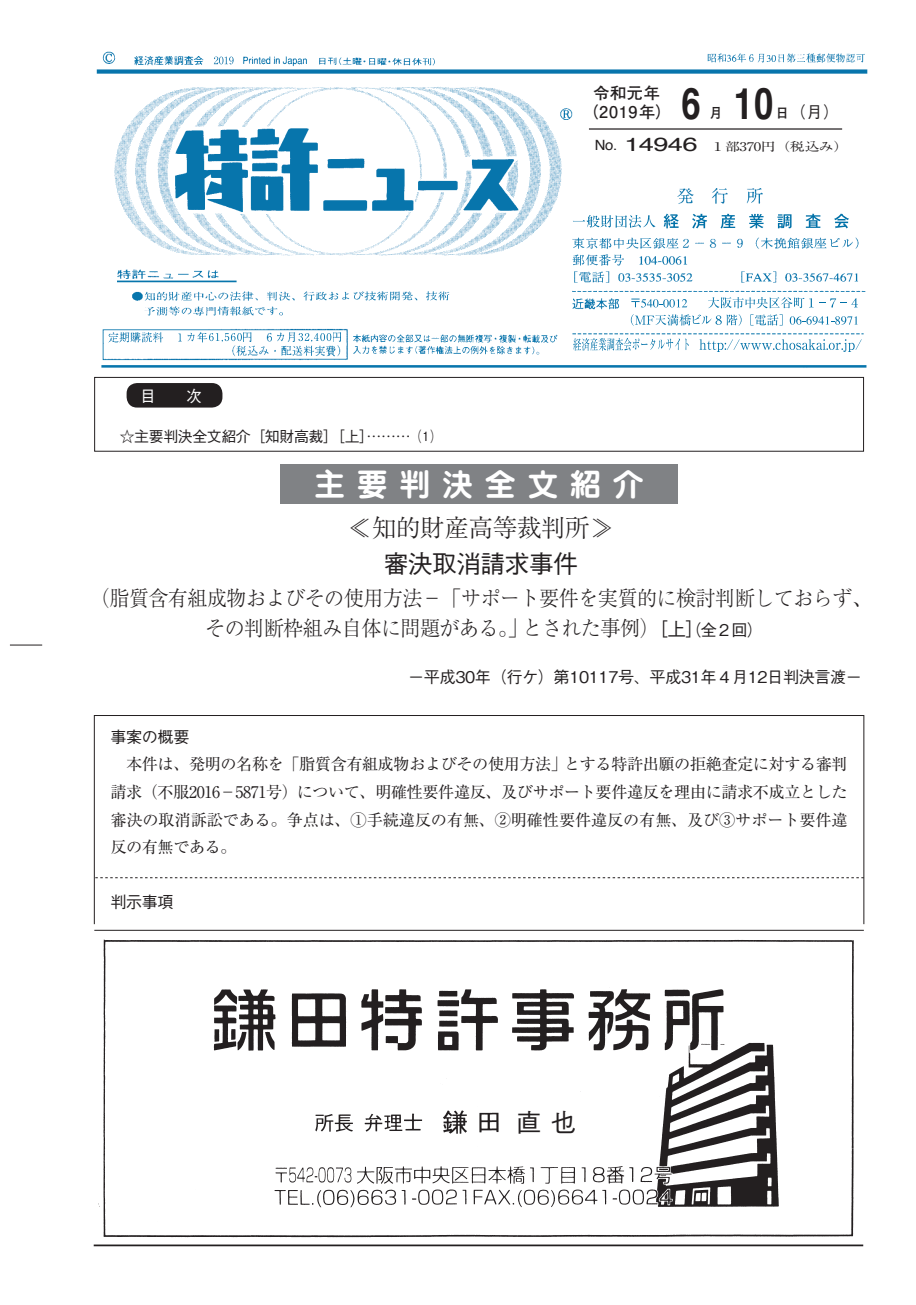
<style>
.page{position:relative;width:916px;height:1305px;background:#fff}
.page>*{position:absolute;margin:0;border:0;box-sizing:border-box;transform-origin:0 0}
.t1{font:700 43.4px "Helvetica";color:#231f20;scale:.8 1}
.t2{font:700 30.97px "Jun 501 Pro";letter-spacing:.375em;color:#fff}
.t3{font:500 25.38px "Gothic BBB Pro";color:#231f20}
.t4{font:300 24.85px "Ryumin Pro";letter-spacing:-.025em;color:#231f20}
.t5{font:500 24.85px "Gothic BBB Pro";letter-spacing:-.025em;color:#231f20}
.t6{font:300 21px/30.4px "Ryumin Pro";letter-spacing:-.025em;color:#231f20;text-align:center;scale:.95 1}
.t7{font:16.1px/27.7px "Ryumin Pro";letter-spacing:-.005em;color:#231f20;text-align:justify}
.t8{font:500 16.1px "Gothic BBB Pro";letter-spacing:-.025em;color:#231f20}
.t9{font:700 16.1px/19.2px "Futo Go B101 Pro";letter-spacing:.05em;color:#231f20;text-align:center}
.t10{font:500 15.75px "Gothic BBB Pro";color:#fff}
.t11{font:500 14.88px "Gothic BBB Pro";letter-spacing:-.025em;color:#231f20}
.t12{font:700 13.65px "Futo Go B101 Pro";color:#231f20}
.t13{font:11.9px "Ryumin Pro";letter-spacing:-.025em;color:#231f20;scale:1.25 1}
.s1{font-family:"Futo Go B101 Pro";font-weight:700;font-size:13.65px}
.s2{font-family:"Helvetica";font-size:14.17px}
.s3{font-family:"Helvetica";font-size:19.07px}
.s4{font-family:"Gothic BBB Pro";font-weight:500;font-size:18.55px}
.s5{font-family:"Gothic BBB Pro";font-weight:500;font-size:16.1px}
</style>
<div class="page">
<img style="left:96px;top:51px;width:772px;height:317px">
<div style="left:574px;top:332px;width:300px;height:31px;background:#fff"></div>
<svg style="left:572px;top:333px;width:291px;height:19px"></svg>
<svg style="left:209px;top:53px;width:29px;height:13px"></svg>
<svg style="left:214px;top:57px;width:19px;height:7px"></svg>
<div style="left:298px;top:331px;width:34px;height:12px;background:#fff"></div>
<div style="left:208px;top:331px;width:34px;height:11px;background:#fff"></div>
<div style="left:570px;top:207px;width:287px;height:27px;background:#fff"></div>
<svg style="left:663px;top:214px;width:15px;height:14px"></svg>
<svg style="left:692px;top:214px;width:15px;height:14px"></svg>
<svg style="left:720px;top:214px;width:15px;height:14px"></svg>
<svg style="left:749px;top:214px;width:14px;height:14px"></svg>
<svg style="left:777px;top:214px;width:14px;height:14px"></svg>
<svg style="left:805px;top:214px;width:15px;height:14px"></svg>
<svg style="left:834px;top:214px;width:14px;height:14px"></svg>
<svg style="left:573px;top:215px;width:82px;height:13px"></svg>
<svg style="left:209px;top:333px;width:33px;height:9px"></svg>
<svg style="left:298px;top:333px;width:33px;height:9px"></svg>
<div style="left:627px;top:294px;width:253px;height:18px;background:#fff"></div>
<svg style="left:631px;top:299px;width:56px;height:8px"></svg>
<svg style="left:708px;top:297px;width:149px;height:11px"></svg>
<div style="left:572px;top:311px;width:288px;height:18px;background:#fff"></div>
<svg style="left:630px;top:314px;width:111px;height:12px"></svg>
<svg style="left:750px;top:314px;width:32px;height:11px"></svg>
<svg style="left:789px;top:316px;width:68px;height:9px"></svg>
<hr style="left:94px;top:1244px;width:769px;height:2px;background:#231f20">
<hr style="left:10px;top:645px;width:32px;height:1px;background:#231f20">
<div style="left:94px;top:377px;width:769px;height:74px;border:1px solid #231f20"></div>
<div style="left:126px;top:383px;width:96px;height:24px;background:#231f20;border-radius:10px"></div>
<hr style="left:94px;top:930px;width:769px;height:1px;background:#231f20">
<div style="left:280px;top:464px;width:397px;height:40px;background:#808285"></div>
<div style="left:94px;top:715px;width:769px;height:209px;border:1px solid #231f20"></div>
<hr style="left:588px;top:128px;width:253px;height:2px;background:#231f20">
<img style="left:98px;top:939px;width:756px;height:299px">
<svg style="left:95px;top:877px;width:768px;height:1px"></svg>
<p class="t10" style="left:140px;top:384px;width:63px">目　　次</p>
<p class="t11" style="left:120px;top:425px;width:315px">☆主要判決全文紹介［知財高裁］［上］………… ⑴</p>
<p class="t9" style="left:582px;top:81px;width:91px">令和元年（2019年）</p>
<h1 class="t1" style="left:681px;top:69px;width:116px">6 10</h1>
<p class="t12" style="left:708px;top:101px;width:15px">月</p>
<p class="t8" style="left:775px;top:99px;width:65px"><span class="s1">日</span>（月）</p>
<p class="t13" style="left:594px;top:137px;width:204px"><span class="s2">No.</span> <span class="s3">14946</span> １部370円（税込み）</p>
<h2 class="t2" style="left:314px;top:460px;width:331px">主要判決全文紹介</h2>
<h3 class="t4" style="left:347px;top:508px;width:268px">≪知的財産高等裁判所≫</h3>
<h3 class="t5" style="left:383px;top:543px;width:196px">審決取消請求事件</h3>
<h3 class="t6" style="left:90px;top:581px;width:824px">（脂質含有組成物およびその使用方法−「サポート要件を実質的に検討判断しておらず、その判断枠組み自体に問題がある。」とされた事例）<span class="s4">［上］</span><span class="s5">（全２回）</span></h3>
<p class="t8" style="left:408px;top:664px;width:455px">−平成30年（行ケ）第10117号、平成31年４月12日判決言渡−</p>
<p class="t8" style="left:110px;top:724px;width:80px">事案の概要</p>
<p class="t7" style="left:110px;top:749px;width:738px">　本件は、発明の名称を「脂質含有組成物およびその使用方法」とする特許出願の拒絶査定に対する審判請求（不服2016−5871号）について、明確性要件違反、及びサポート要件違反を理由に請求不成立とした審決の取消訴訟である。争点は、①手続違反の有無、②明確性要件違反の有無、及び③サポート要件違反の有無である。</p>
<p class="t8" style="left:110px;top:889px;width:65px">判示事項</p>
<h3 class="t3" style="left:516px;top:1102px;width:61px">直也</h3>
</div>
